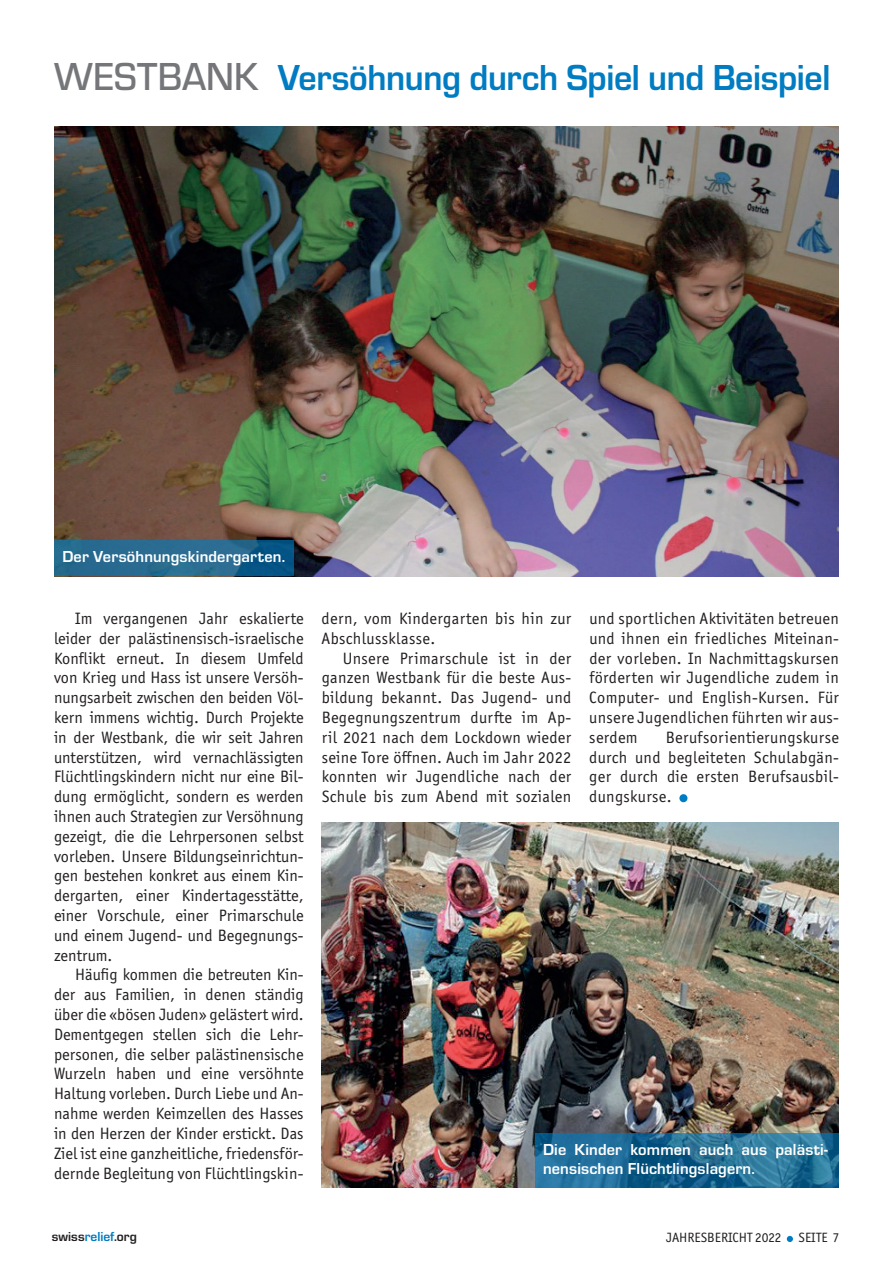
<style>
.page{position:relative;width:893px;height:1263px;background:#fff}
.page>*{position:absolute;margin:0;border:0;box-sizing:border-box;transform-origin:0 0}
.t1{font:700 37.5px "Eurostile";letter-spacing:-.01em;color:#007cc2;scale:.96 1}
.t2{font:16.5px/19.8px "Officina Sans ITC Pro";letter-spacing:.02em;color:#231f20;text-align:justify}
.t3{font:700 16.5px/19.8px "Eurostile";letter-spacing:.01em;color:#fff}
.t4{font:13.5px "Officina Sans ITC Pro";color:#231f20}
.t5{font:700 13.5px "Eurostile";color:#231f20}
.s1{font-weight:500;font-size:40.5px;color:#757679}
.s2{color:#007cc2}
</style>
<div class="page">
<svg style="left:787px;top:1236px;width:6px;height:6px"></svg>
<img style="left:54px;top:126px;width:785px;height:450px">
<img style="left:322px;top:822px;width:517px;height:365px">
<svg style="left:54px;top:540px;width:240px;height:35px;background:#22668d"></svg>
<div style="left:679px;top:794px;width:8px;height:8px;background:#007cc2;border-radius:50%"></div>
<svg style="left:536px;top:1133px;width:303px;height:54px;background:#206d96"></svg>
<h1 class="t1" style="left:54px;top:50px;width:810px"><span class="s1">WESTBANK</span> Versöhnung durch Spiel und Beispiel</h1>
<p class="t3" style="left:62px;top:546px;width:224px">Der Versöhnungskindergarten.</p>
<p class="t2" style="left:54px;top:608px;width:251px;text-indent:21px">Im vergangenen Jahr eskalierte leider der palästinensisch-israelische Konflikt erneut. In diesem Umfeld von Krieg und Hass ist unsere Versöh&shy;nungsarbeit zwischen den beiden Völ&shy;kern immens wichtig. Durch Projekte in der Westbank, die wir seit Jahren unterstützen, wird vernachlässigten Flüchtlingskindern nicht nur eine Bil&shy;dung ermöglicht, sondern es werden ihnen auch Strategien zur Versöhnung gezeigt, die die Lehrpersonen selbst vorleben. Unsere Bildungseinrichtun&shy;gen bestehen konkret aus einem Kin&shy;dergarten, einer Kindertagesstätte, einer Vorschule, einer Primarschule und einem Jugend- und Begegnungs&shy;zentrum.</p>
<p class="t2" style="left:54px;top:965px;width:251px;text-indent:21px">Häufig kommen die betreuten Kin&shy;der aus Familien, in denen ständig über die «bösen Juden» gelästert wird.<br>Dementgegen stellen sich die Lehr&shy;personen, die selber palästinensische Wurzeln haben und eine versöhnte Haltung vorleben. Durch Liebe und An&shy;nahme werden Keimzellen des Hasses in den Herzen der Kinder erstickt. Das Ziel ist eine ganzheitliche, friedensför&shy;dernde Begleitung von Flüchtlingskin-</p>
<p class="t2" style="left:322px;top:608px;width:251px">dern, vom Kindergarten bis hin zur<br>Abschlussklasse.</p>
<p class="t2" style="left:322px;top:648px;width:251px;text-indent:21px">Unsere Primarschule ist in der ganzen Westbank für die beste Aus&shy;bildung bekannt. Das Jugend- und Begegnungszentrum durfte im Ap&shy;ril 2021 nach dem Lockdown wieder seine Tore öffnen. Auch im Jahr 2022 konnten wir Jugendliche nach der Schule bis zum Abend mit sozialen</p>
<p class="t2" style="left:589px;top:608px;width:251px">und sportlichen Aktivitäten betreuen und ihnen ein friedliches Miteinan&shy;der vorleben. In Nachmittagskursen förderten wir Jugendliche zudem in Computer- und English-Kursen. Für unsere Jugendlichen führten wir aus&shy;serdem</p>
<p class="t2" style="left:589px;top:727px;width:251px;text-indent:76px">Berufsorientierungskurse durch und begleiteten Schulabgän&shy;ger durch die ersten Berufsausbil&shy;dungskurse.</p>
<p class="t3" style="left:543px;top:1138px;width:286px">Die Kinder kommen auch aus palästi&shy;nensischen Flüchtlingslagern.</p>
<p class="t5" style="left:52px;top:1227px;width:86px">swiss<span class="s2">relief</span>.org</p>
<p class="t4" style="left:666px;top:1229px;width:117px">JAHRESBERICHT 2022</p>
<p class="t4" style="left:798px;top:1229px;width:42px">SEITE 7</p>
</div>
